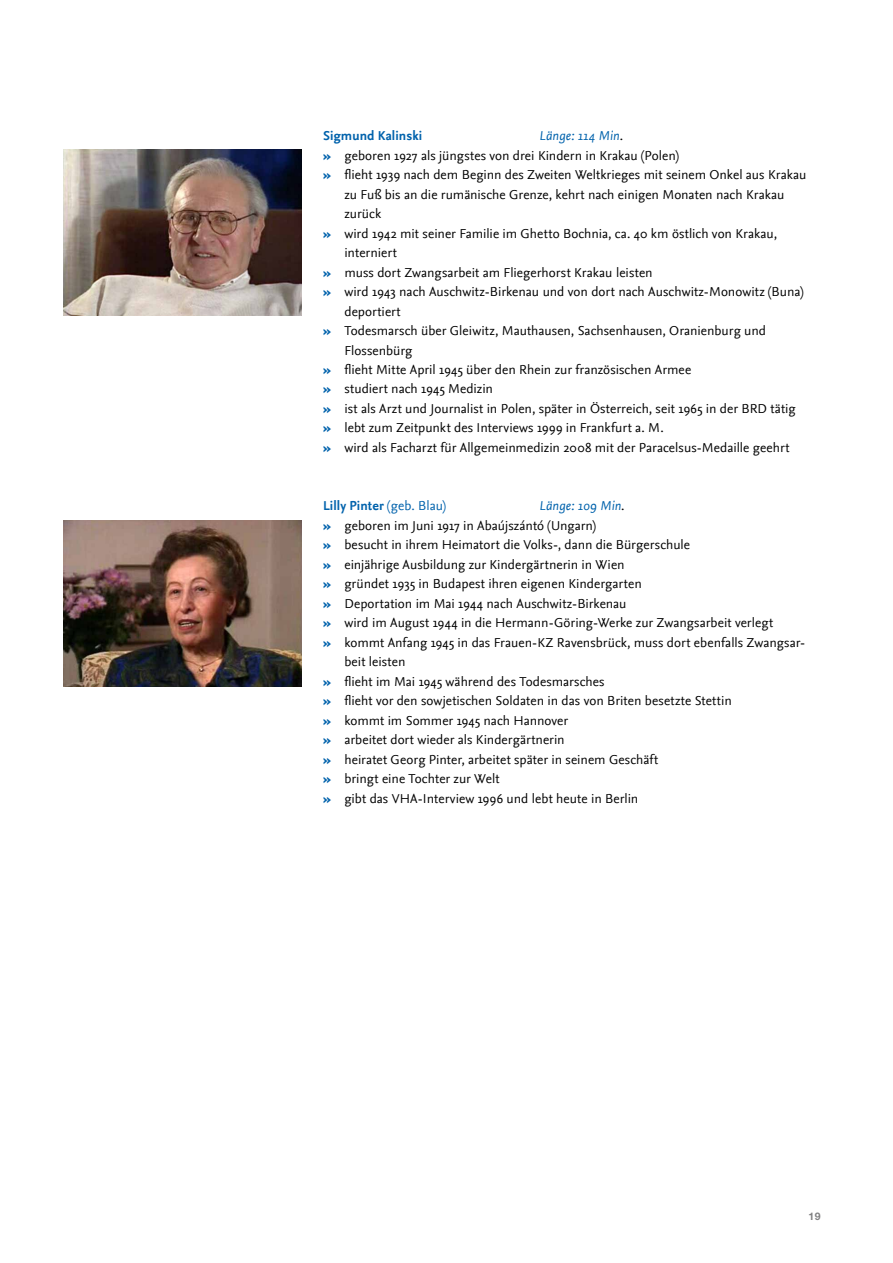
<style>
.page{position:relative;width:893px;height:1263px;background:#fff}
.page>*{position:absolute;margin:0;border:0;box-sizing:border-box;transform-origin:0 0}
.t1{font:13.5px "Nexus Sans";letter-spacing:.005em;color:#000}
.t2{font:700 13.5px "Nexus Sans";letter-spacing:.005em;color:#0062ac}
.t3{font:italic 13.5px "Nexus Sans";letter-spacing:.01em;color:#0062ac}
.t4{font:700 10.5px "Helvetica Neue LT Std";color:#818182}
.s1{font-style:normal;color:#000}
.s2{font-weight:700;color:#0062ac}
.s3{font-weight:400}
</style>
<div class="page">
<img style="left:64px;top:150px;width:238px;height:166px">
<img style="left:64px;top:520px;width:238px;height:166px">
<p class="t2" style="left:323px;top:128px;width:101px">Sigmund Kalinski</p>
<p class="t3" style="left:539px;top:128px;width:85px">Länge: 114 Min<span class="s1">.</span></p>
<p class="t1" style="left:323px;top:147px;width:357px"><span class="s2">»</span> geboren 1927 als jüngstes von drei Kindern in Krakau (Polen)</p>
<p class="t1" style="left:323px;top:167px;width:485px"><span class="s2">»</span> flieht 1939 nach dem Beginn des Zweiten Weltkrieges mit seinem Onkel aus Krakau</p>
<p class="t1" style="left:344px;top:186px;width:441px">zu Fuß bis an die rumänische Grenze, kehrt nach einigen Monaten nach Krakau</p>
<p class="t1" style="left:344px;top:206px;width:38px">zurück</p>
<p class="t1" style="left:323px;top:225px;width:455px"><span class="s2">»</span> wird 1942 mit seiner Familie im Ghetto Bochnia, ca. 40 km östlich von Krakau,</p>
<p class="t1" style="left:344px;top:245px;width:54px">interniert</p>
<p class="t1" style="left:323px;top:264px;width:331px"><span class="s2">»</span> muss dort Zwangsarbeit am Fliegerhorst Krakau leisten</p>
<p class="t1" style="left:323px;top:284px;width:482px"><span class="s2">»</span> wird 1943 nach Auschwitz-Birkenau und von dort nach Auschwitz-Monowitz (Buna)</p>
<p class="t1" style="left:344px;top:303px;width:58px">deportiert</p>
<p class="t1" style="left:323px;top:323px;width:444px"><span class="s2">»</span> Todesmarsch über Gleiwitz, Mauthausen, Sachsenhausen, Oranienburg und</p>
<p class="t1" style="left:344px;top:342px;width:70px">Flossenbürg</p>
<p class="t1" style="left:323px;top:362px;width:370px"><span class="s2">»</span> flieht Mitte April 1945 über den Rhein zur französischen Armee</p>
<p class="t1" style="left:323px;top:381px;width:171px"><span class="s2">»</span> studiert nach 1945 Medizin</p>
<p class="t1" style="left:323px;top:401px;width:474px"><span class="s2">»</span> ist als Arzt und Journalist in Polen, später in Österreich, seit 1965 in der BRD tätig</p>
<p class="t1" style="left:323px;top:420px;width:342px"><span class="s2">»</span> lebt zum Zeitpunkt des Interviews 1999 in Frankfurt a. M.</p>
<p class="t1" style="left:323px;top:440px;width:468px"><span class="s2">»</span> wird als Facharzt für Allgemeinmedizin 2008 mit der Paracelsus-Medaille geehrt</p>
<p class="t2" style="left:323px;top:498px;width:124px">Lilly Pinter <span class="s3">(geb. Blau)</span></p>
<p class="t3" style="left:539px;top:498px;width:87px">Länge: 109 Min<span class="s1">.</span></p>
<p class="t1" style="left:323px;top:518px;width:274px"><span class="s2">»</span> geboren im Juni 1917 in Abaújszántó (Ungarn)</p>
<p class="t1" style="left:323px;top:537px;width:368px"><span class="s2">»</span> besucht in ihrem Heimatort die Volks-, dann die Bürgerschule</p>
<p class="t1" style="left:323px;top:557px;width:303px"><span class="s2">»</span> einjährige Ausbildung zur Kindergärtnerin in Wien</p>
<p class="t1" style="left:323px;top:576px;width:320px"><span class="s2">»</span> gründet 1935 in Budapest ihren eigenen Kindergarten</p>
<p class="t1" style="left:323px;top:596px;width:305px"><span class="s2">»</span> Deportation im Mai 1944 nach Auschwitz-Birkenau</p>
<p class="t1" style="left:323px;top:615px;width:452px"><span class="s2">»</span> wird im August 1944 in die Hermann-Göring-Werke zur Zwangsarbeit verlegt</p>
<p class="t1" style="left:323px;top:635px;width:483px"><span class="s2">»</span> kommt Anfang 1945 in das Frauen-KZ Ravensbrück, muss dort ebenfalls Zwangsar-</p>
<p class="t1" style="left:344px;top:654px;width:63px">beit leisten</p>
<p class="t1" style="left:323px;top:674px;width:283px"><span class="s2">»</span> flieht im Mai 1945 während des Todesmarsches</p>
<p class="t1" style="left:323px;top:693px;width:410px"><span class="s2">»</span> flieht vor den sowjetischen Soldaten in das von Briten besetzte Stettin</p>
<p class="t1" style="left:323px;top:713px;width:247px"><span class="s2">»</span> kommt im Sommer 1945 nach Hannover</p>
<p class="t1" style="left:323px;top:732px;width:243px"><span class="s2">»</span> arbeitet dort wieder als Kindergärtnerin</p>
<p class="t1" style="left:323px;top:752px;width:337px"><span class="s2">»</span> heiratet Georg Pinter, arbeitet später in seinem Geschäft</p>
<p class="t1" style="left:323px;top:771px;width:178px"><span class="s2">»</span> bringt eine Tochter zur Welt</p>
<p class="t1" style="left:323px;top:791px;width:317px"><span class="s2">»</span> gibt das VHA-Interview 1996 und lebt heute in Berlin</p>
<p class="t4" style="left:809px;top:1210px;width:14px">19</p>
</div>
